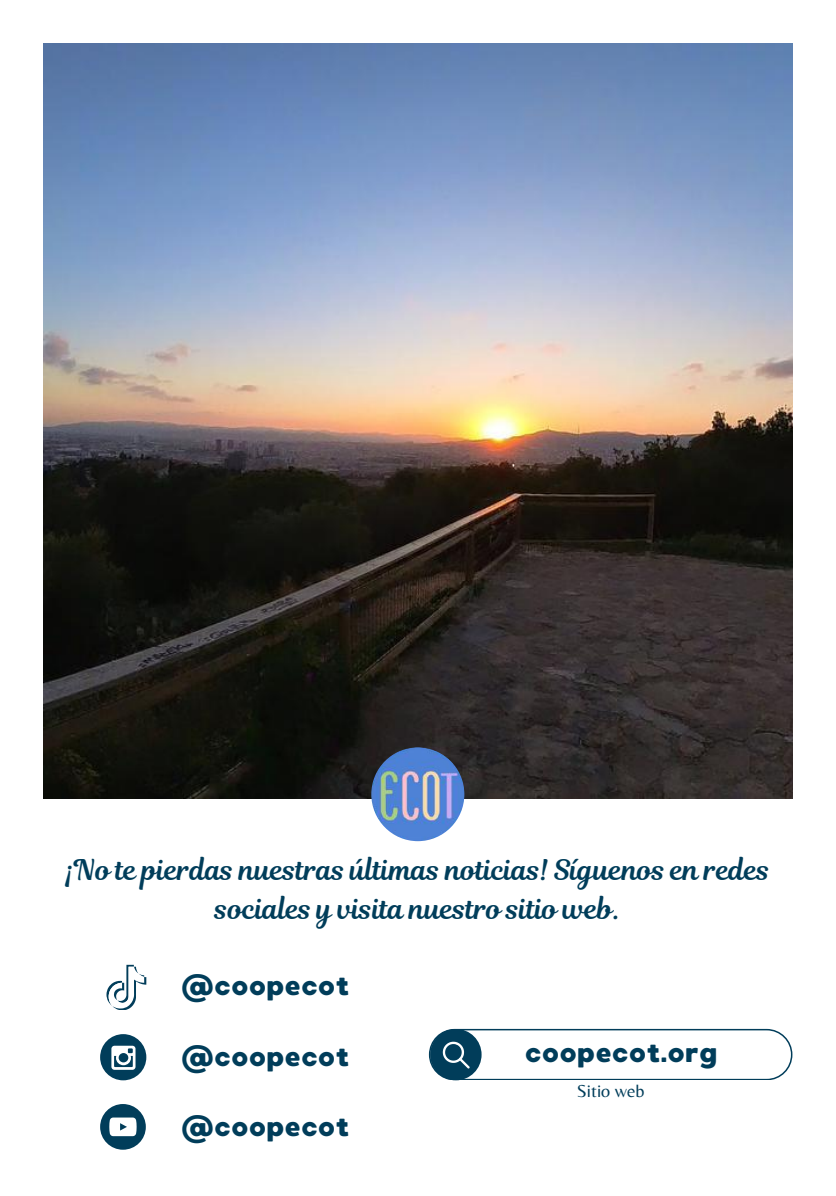
<style>
.page{position:relative;width:836px;height:1196px;background:#fff}
.page>*{position:absolute;margin:0;border:0;box-sizing:border-box;transform-origin:0 0}
.t1{font:28px/39px "RTL Romman Regular";color:#013d5a;text-align:center}
.t2{font:26px "MADE Waffle Soft";color:#013d5a}
.t3{font:18px "Belleza";color:#013d5a}
</style>
<div class="page">
<img style="left:43px;top:43px;width:749px;height:755px">
<img style="left:371px;top:747px;width:93px;height:94px;border-radius:50%">
<svg style="left:106px;top:964px;width:40px;height:45px"></svg>
<div style="left:100px;top:1034px;width:46px;height:46px;background:#013d5a;border-radius:50%"></div>
<svg style="left:111px;top:1045px;width:24px;height:24px"></svg>
<svg style="left:100px;top:1104px;width:45px;height:45px"></svg>
<svg style="left:429px;top:1028px;width:363px;height:51px"></svg>
<p class="t1" style="left:65px;top:850px;width:706px">¡No te pierdas nuestras últimas noticias! Síguenos en redes sociales y visita nuestro sitio web.</p>
<p class="t2" style="left:181px;top:970px;width:170px">@coopecot</p>
<p class="t2" style="left:181px;top:1041px;width:170px">@coopecot</p>
<p class="t2" style="left:181px;top:1111px;width:170px">@coopecot</p>
<p class="t2" style="left:525px;top:1037px;width:194px">coopecot.org</p>
<p class="t3" style="left:577px;top:1079px;width:69px">Sitio web</p>
</div>
